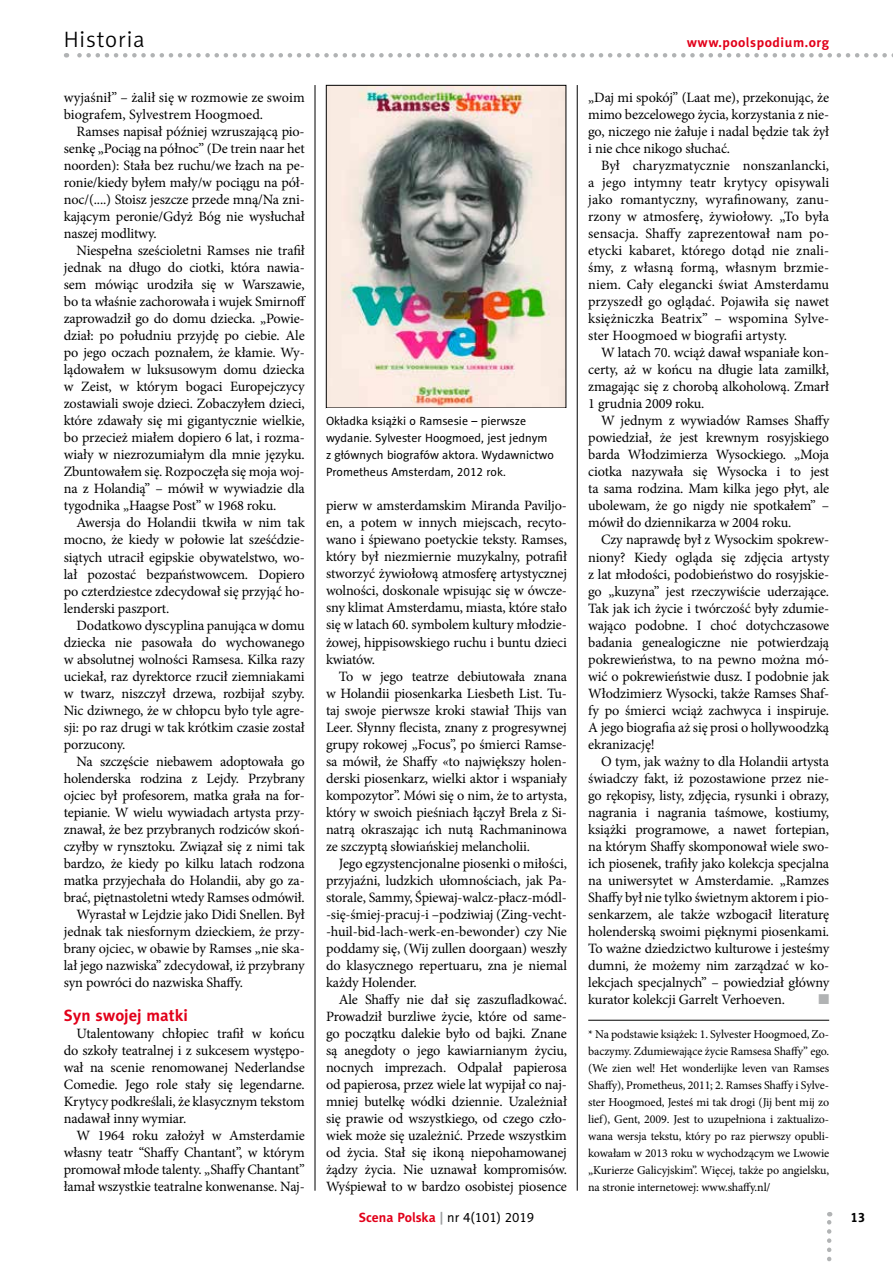
<style>
.page{position:relative;width:893px;height:1263px;background:#fff}
.page>*{position:absolute;margin:0;border:0;box-sizing:border-box;transform-origin:0 0}
.t1{font:22.5px "Naomi Sans EFN Light";letter-spacing:.04em;color:#000}
.t2{font:700 16.5px "Naomi Sans EFN";color:#e2001a}
.t3{font:14.25px/17px "Minion Pro";letter-spacing:-.01em;color:#000;text-align:justify}
.t4{font:14.25px "Zapf Dingbats ITC";color:#b1b3b4}
.t5{font:13.5px "Naomi Sans EFN";color:#000}
.t6{font:700 13.5px "Naomi Sans EFN";letter-spacing:.04em;color:#e2001a}
.t7{font:700 13.5px "Naomi Sans EFN";color:#000}
.t8{font:12px/17px "Minion Pro";letter-spacing:-.01em;color:#000;text-align:justify}
.t9{font:12px/17px "Naomi Sans EFN";color:#000}
.s1{font-weight:700;color:#e2001a}
.s2{font-weight:700;color:#9c9e9f}
</style>
<div class="page">
<svg style="left:827px;top:1212px;width:4px;height:50px"></svg>
<hr style="left:315px;top:85px;width:1px;height:1106px;background:#000">
<hr style="left:577px;top:85px;width:1px;height:1106px;background:#000">
<svg style="left:66px;top:53px;width:827px;height:5px"></svg>
<img style="left:328px;top:87px;width:236px;height:319px">
<div style="left:326px;top:85px;width:240px;height:323px;border:1px solid #000"></div>
<hr style="left:588px;top:1020px;width:241px;height:1px;background:#000">
<h1 class="t1" style="left:64px;top:26px;width:82px">Historia</h1>
<p class="t3" style="left:64px;top:89px;width:242px">wyjaśnił” – żalił się w rozmowie ze swoim biografem, Sylvestrem Hoogmoed.</p>
<p class="t3" style="left:64px;top:123px;width:242px;text-indent:13px">Ramses napisał później wzruszającą pio&shy;senkę „Pociąg na północ” (De trein naar het noorden): Stała bez ruchu/we łzach na pe&shy;ronie/kiedy byłem mały/w pociągu na pół&shy;noc/(....) Stoisz jeszcze przede mną/Na zni&shy;kającym peronie/Gdyż Bóg nie wysłuchał naszej modlitwy.</p>
<p class="t3" style="left:64px;top:242px;width:244px;text-indent:13px">Niespełna sześcioletni Ramses nie trafił jednak na długo do ciotki, która nawia&shy;sem mówiąc urodziła się w Warszawie, bo ta właśnie zachorowała i wujek Smirnoff zaprowadził go do domu dziecka. „Powie&shy;dział: po południu przyjdę po ciebie. Ale po jego oczach poznałem, że kłamie. Wy&shy;lądowałem w luksusowym domu dziecka w Zeist, w którym bogaci Europejczycy zostawiali swoje dzieci. Zobaczyłem dzieci, które zdawały się mi gigantycznie wielkie, bo przecież miałem dopiero 6 lat, i rozma&shy;wiały w niezrozumiałym dla mnie języku.<br>Zbuntowałem się. Rozpoczęła się moja woj&shy;na z Holandią” – mówił w wywiadzie dla tygodnika „Haagse Post” w 1968 roku.</p>
<p class="t3" style="left:64px;top:514px;width:242px;text-indent:13px">Awersja do Holandii tkwiła w nim tak mocno, że kiedy w połowie lat sześćdzie&shy;siątych utracił egipskie obywatelstwo, wo&shy;lał pozostać bezpaństwowcem. Dopiero po czterdziestce zdecydował się przyjąć ho&shy;lenderski paszport.</p>
<p class="t3" style="left:64px;top:617px;width:242px;text-indent:13px">Dodatkowo dyscyplina panująca w domu dziecka nie pasowała do wychowanego w absolutnej wolności Ramsesa. Kilka razy uciekał, raz dyrektorce rzucił ziemniakami w twarz, niszczył drzewa, rozbijał szyby.<br>Nic dziwnego, że w chłopcu było tyle agre&shy;sji: po raz drugi w tak krótkim czasie został porzucony.</p>
<p class="t3" style="left:77px;top:753px;width:230px">Na szczęście niebawem adoptowała go</p>
<p class="t3" style="left:64px;top:770px;width:242px">holenderska rodzina z Lejdy. Przybrany</p>
<p class="t3" style="left:64px;top:787px;width:242px">ojciec był profesorem, matka grała na for-</p>
<p class="t3" style="left:64px;top:804px;width:242px">tepianie. W wielu wywiadach artysta przy-</p>
<p class="t3" style="left:64px;top:821px;width:242px">znawał, że bez przybranych rodziców skoń-</p>
<p class="t3" style="left:64px;top:838px;width:242px">czyłby w rynsztoku. Związał się z nimi tak</p>
<p class="t3" style="left:64px;top:855px;width:242px">bardzo, że kiedy po kilku latach rodzona</p>
<p class="t3" style="left:64px;top:872px;width:242px">matka przyjechała do Holandii, aby go za-</p>
<p class="t3" style="left:64px;top:889px;width:242px">brać, piętnastoletni wtedy Ramses odmówił.</p>
<p class="t3" style="left:77px;top:906px;width:230px">Wyrastał w Lejdzie jako Didi Snellen. Był</p>
<p class="t3" style="left:64px;top:923px;width:242px">jednak tak niesfornym dzieckiem, że przy-</p>
<p class="t3" style="left:64px;top:940px;width:242px">brany ojciec, w obawie by Ramses „nie ska-</p>
<p class="t3" style="left:64px;top:957px;width:242px">lał jego nazwiska” zdecydował, iż przybrany</p>
<p class="t3" style="left:64px;top:974px;width:181px">syn powróci do nazwiska Shaffy.</p>
<p class="t2" style="left:64px;top:1005px;width:126px">Syn swojej matki</p>
<p class="t3" style="left:64px;top:1025px;width:242px;text-indent:13px">Utalentowany chłopiec trafił w końcu do szkoły teatralnej i z sukcesem występo&shy;wał na scenie renomowanej Nederlandse Comedie. Jego role stały się legendarne.<br>Krytycy podkreślali, że klasycznym tekstom nadawał inny wymiar.</p>
<p class="t3" style="left:64px;top:1127px;width:242px;text-indent:13px">W 1964 roku założył w Amsterdamie własny teatr “Shaffy Chantant”, w którym promował młode talenty. „Shaffy Chantant” łamał wszystkie teatralne konwenanse. Naj-</p>
<p class="t9" style="left:326px;top:412px;width:230px">Okładka książki o Ramsesie – pierwsze wydanie. Sylvester Hoogmoed, jest jednym z głównych biografów aktora. Wydawnictwo Prometheus Amsterdam, 2012 rok.</p>
<p class="t3" style="left:326px;top:497px;width:242px">pierw w amsterdamskim Miranda Paviljo&shy;en, a potem w innych miejscach, recyto&shy;wano i śpiewano poetyckie teksty. Ramses, który był niezmiernie muzykalny, potrafił stworzyć żywiołową atmosferę artystycznej wolności, doskonale wpisując się w ówcze&shy;sny klimat Amsterdamu, miasta, które stało się w latach 60. symbolem kultury młodzie&shy;żowej, hippisowskiego ruchu i buntu dzieci kwiatów.</p>
<p class="t3" style="left:326px;top:667px;width:242px;text-indent:13px">To w jego teatrze debiutowała znana w Holandii piosenkarka Liesbeth List. Tu&shy;taj swoje pierwsze kroki stawiał Thijs van Leer. Słynny flecista, znany z progresywnej grupy rokowej „Focus”, po śmierci Ramse&shy;sa mówił, że Shaffy «to największy holen&shy;derski piosenkarz, wielki aktor i wspaniały kompozytor”. Mówi się o nim, że to artysta, który w swoich pieśniach łączył Brela z Si&shy;natrą okraszając ich nutą Rachmaninowa ze szczyptą słowiańskiej melancholii.</p>
<p class="t3" style="left:326px;top:855px;width:242px;text-indent:13px">Jego egzystencjonalne piosenki o miłości, przyjaźni, ludzkich ułomnościach, jak Pa&shy;storale, Sammy, Śpiewaj-walcz-płacz-módl--się-śmiej-pracuj-i –podziwiaj (Zing-vecht--huil-bid-lach-werk-en-bewonder) czy Nie poddamy się, (Wij zullen doorgaan) weszły do klasycznego repertuaru, zna je niemal każdy Holender.</p>
<p class="t3" style="left:326px;top:991px;width:242px;text-indent:13px">Ale Shaffy nie dał się zaszufladkować.<br>Prowadził burzliwe życie, które od same&shy;go początku dalekie było od bajki. Znane są anegdoty o jego kawiarnianym życiu, nocnych imprezach. Odpalał papierosa od papierosa, przez wiele lat wypijał co naj&shy;mniej butelkę wódki dziennie. Uzależniał się prawie od wszystkiego, od czego czło&shy;wiek może się uzależnić. Przede wszystkim od życia. Stał się ikoną niepohamowanej żądzy życia. Nie uznawał kompromisów.<br>Wyśpiewał to w bardzo osobistej piosence</p>
<p class="t6" style="left:687px;top:34px;width:144px">www.poolspodium.org</p>
<p class="t3" style="left:588px;top:89px;width:242px">„Daj mi spokój” (Laat me), przekonując, że mimo bezcelowego życia, korzystania z nie&shy;go, niczego nie żałuje i nadal będzie tak żył i nie chce nikogo słuchać.</p>
<p class="t3" style="left:588px;top:157px;width:242px;text-indent:13px">Był charyzmatycznie nonszanlancki, a jego intymny teatr krytycy opisywali jako romantyczny, wyrafinowany, zanu&shy;rzony w atmosferę, żywiołowy. „To była sensacja. Shaffy zaprezentował nam po&shy;etycki kabaret, którego dotąd nie znali&shy;śmy, z własną formą, własnym brzmie&shy;niem. Cały elegancki świat Amsterdamu przyszedł go oglądać. Pojawiła się nawet księżniczka Beatrix” – wspomina Sylve&shy;ster Hoogmoed w biografii artysty.</p>
<p class="t3" style="left:588px;top:344px;width:242px;text-indent:13px">W latach 70. wciąż dawał wspaniałe kon&shy;certy, aż w końcu na długie lata zamilkł, zmagając się z chorobą alkoholową. Zmarł 1 grudnia 2009 roku.</p>
<p class="t3" style="left:588px;top:412px;width:242px;text-indent:13px">W jednym z wywiadów Ramses Shaffy powiedział, że jest krewnym rosyjskiego barda Włodzimierza Wysockiego. „Moja ciotka nazywała się Wysocka i to jest ta sama rodzina. Mam kilka jego płyt, ale ubolewam, że go nigdy nie spotkałem” – mówił do dziennikarza w 2004 roku.</p>
<p class="t3" style="left:588px;top:531px;width:242px;text-indent:13px">Czy naprawdę był z Wysockim spokrew&shy;niony? Kiedy ogląda się zdjęcia artysty z lat młodości, podobieństwo do rosyjskie&shy;go „kuzyna” jest rzeczywiście uderzające.<br>Tak jak ich życie i twórczość były zdumie&shy;wająco podobne. I choć dotychczasowe badania genealogiczne nie potwierdzają pokrewieństwa, to na pewno można mó&shy;wić o pokrewieństwie dusz. I podobnie jak Włodzimierz Wysocki, także Ramses Shaf&shy;fy po śmierci wciąż zachwyca i inspiruje.<br>A jego biografia aż się prosi o hollywoodzką ekranizację!</p>
<p class="t3" style="left:588px;top:753px;width:242px;text-indent:13px">O tym, jak ważny to dla Holandii artysta świadczy fakt, iż pozostawione przez nie&shy;go rękopisy, listy, zdjęcia, rysunki i obrazy, nagrania i nagrania taśmowe, kostiumy, książki programowe, a nawet fortepian, na którym Shaffy skomponował wiele swo&shy;ich piosenek, trafiły jako kolekcja specjalna na uniwersytet w Amsterdamie. „Ramzes Shaffy był nie tylko świetnym aktorem i pio&shy;senkarzem, ale także wzbogacił literaturę holenderską swoimi pięknymi piosenkami.<br>To ważne dziedzictwo kulturowe i jesteśmy dumni, że możemy nim zarządzać w ko&shy;lekcjach specjalnych” – powiedział główny kurator kolekcji Garrelt Verhoeven.</p>
<p class="t4" style="left:818px;top:992px;width:12px">■</p>
<p class="t8" style="left:588px;top:1025px;width:242px">* Na podstawie książek: 1. Sylvester Hoogmoed, Zo&shy;baczymy. Zdumiewające życie Ramsesa Shaffy” ego. (We zien wel! Het wonderlijke leven van Ramses Shaffy), Prometheus, 2011; 2. Ramses Shaffy i Sylve&shy;ster Hoogmoed, Jesteś mi tak drogi (Jij bent mij zo lief), Gent, 2009. Jest to uzupełniona i zaktualizo&shy;wana wersja tekstu, który po raz pierwszy opubli&shy;kowałam w 2013 roku w wychodzącym we Lwowie „Kurierze Galicyjskim”. Więcej, także po angielsku, na stronie internetowej: www.shaffy.nl/</p>
<p class="t5" style="left:359px;top:1209px;width:177px"><span class="s1">Scena Polska</span> <span class="s2">|</span> nr 4(101) 2019</p>
<p class="t7" style="left:850px;top:1209px;width:16px">13</p>
</div>
